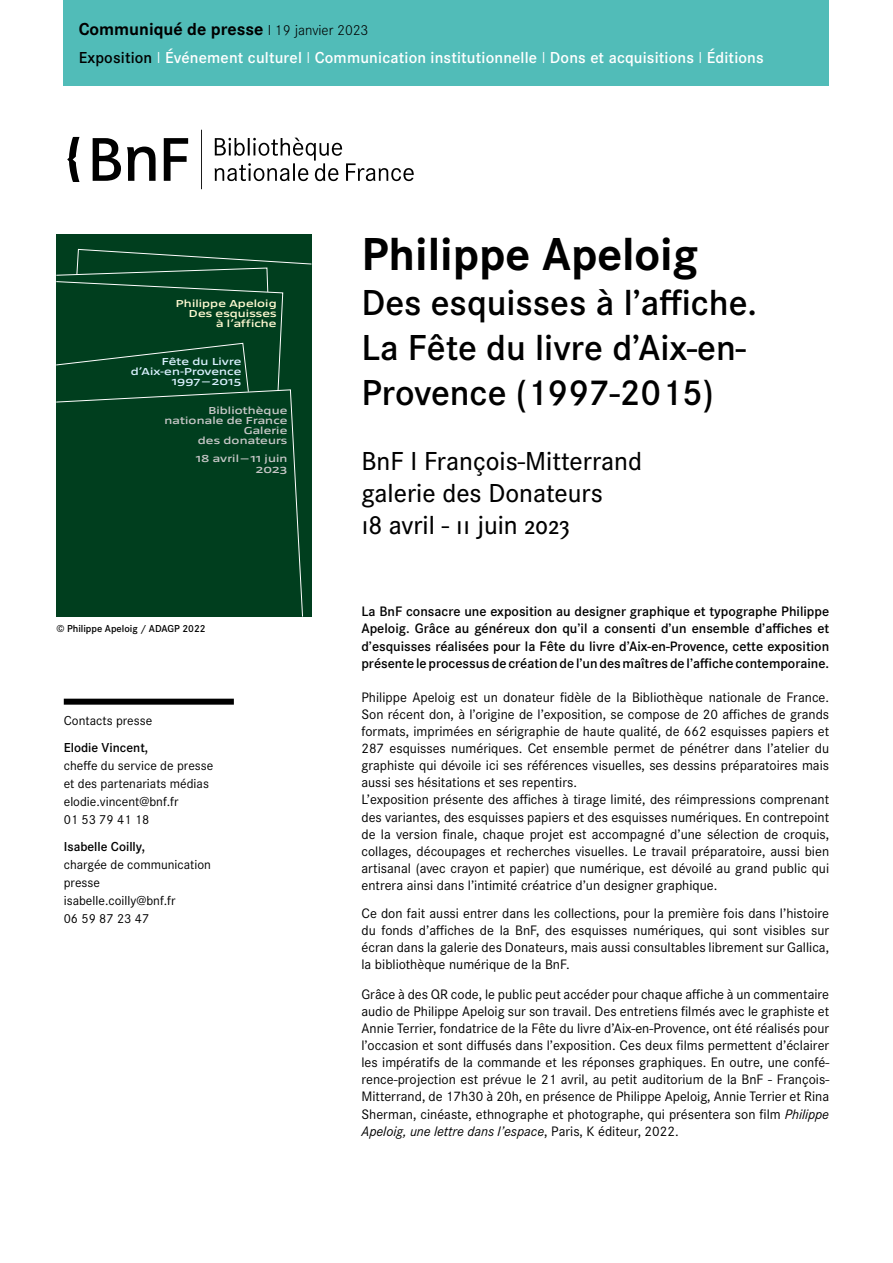
<style>
.page{position:relative;width:893px;height:1263px;background:#fff}
.page>*{position:absolute;margin:0;border:0;box-sizing:border-box;transform-origin:0 0}
.t1{font:700 48px "Corporate S";color:#000}
.t2{font:600 37.5px/45px "Corporate S";color:#000}
.t3{font:500 27px/32px "Corporate S";color:#000}
.t4{font:700 18px "Corporate S";color:#000}
.t5{font:600 16.5px "Corporate S";letter-spacing:.01em;color:#fff}
.t6{font:14.25px/17.1px "Corporate S";color:#000;text-align:justify}
.t7{font:600 14.25px/17.1px "Corporate S";color:#000;text-align:justify}
.t8{font:13.5px/18px "Corporate S";color:#000}
.t9{font:600 13.5px "Corporate S";color:#000}
.t10{font:600 10.5px "Corporate S";color:#000}
.t11{font:600 10.35px/10.1px "Taz Ext";letter-spacing:.01em;color:#c6c6c6;text-align:right}
.t12{font:600 10.35px/10.1px "Taz Ext";letter-spacing:.01em;color:#fffad2;text-align:right}
.t13{font:600 10.35px/10.1px "Taz Ext";letter-spacing:.01em;color:#d8effd;text-align:right}
.s1{font-weight:300;font-size:15px}
.s2{color:#000}
.s3{font-weight:300}
.s4{font-style:italic}
</style>
<div class="page">
<div style="left:64px;top:0;width:765px;height:85px;background:#51bcb8"></div>
<svg style="left:67px;top:130px;width:347px;height:59px"></svg>
<div style="left:64px;top:699px;width:170px;height:6px;background:#000"></div>
<div style="left:56px;top:234px;width:255px;height:383px;background:#003e1e"></div>
<svg style="left:56px;top:392px;width:247px;height:225px"></svg>
<svg style="left:56px;top:249px;width:255px;height:143px"></svg>
<p class="t4" style="left:79px;top:19px;width:291px">Communiqué de presse <span class="s1">I 19 janvier 2023</span></p>
<p class="t5" style="left:79px;top:48px;width:687px"><span class="s2">Exposition</span> <span class="s3">I</span> Événement culturel <span class="s3">I</span> Communication institutionnelle <span class="s3">I</span> Dons et acquisitions <span class="s3">I</span> Éditions</p>
<p class="t12" style="left:176px;top:298px;width:102px">Philippe Apeloig<br>Des esquisses<br>à l’affiche</p>
<p class="t13" style="left:131px;top:355px;width:112px">Fête du Livre d’Aix-en-Provence<br>1997 – 2015</p>
<p class="t11" style="left:164px;top:405px;width:124px">Bibliothèque nationale de France<br>Galerie<br>des donateurs</p>
<p class="t11" style="left:196px;top:453px;width:93px">18 avril – 11 juin<br>2023</p>
<p class="t10" style="left:56px;top:622px;width:151px">© Philippe Apeloig / ADAGP 2022</p>
<p class="t8" style="left:64px;top:711px;width:90px">Contacts presse</p>
<p class="t9" style="left:64px;top:739px;width:86px">Elodie Vincent,</p>
<p class="t8" style="left:64px;top:756px;width:151px">cheffe du service de presse et des partenariats médias elodie.vincent@bnf.fr<br>01 53 79 41 18</p>
<p class="t9" style="left:64px;top:838px;width:83px">Isabelle Coilly,</p>
<p class="t8" style="left:64px;top:855px;width:149px">chargée de communication presse isabelle.coilly@bnf.fr<br>06 59 87 23 47</p>
<h1 class="t1" style="left:361px;top:227px;width:338px">Philippe Apeloig</h1>
<h2 class="t2" style="left:361px;top:281px;width:397px">Des esquisses à l’affiche.<br>La Fête du livre d’Aix-en-<br>Provence (1997-2015)</h2>
<h3 class="t3" style="left:361px;top:445px;width:282px">BnF I François-Mitterrand galerie des Donateurs<br>18 avril - 11 juin 2023</h3>
<p class="t7" style="left:361px;top:603px;width:469px">La BnF consacre une exposition au designer graphique et typographe Philippe Apeloig. Grâce au généreux don qu’il a consenti d’un ensemble d’affiches et d’esquisses réalisées pour la Fête du livre d’Aix-en-Provence, cette exposition présente le processus de création de l’un des maîtres de l’affiche contemporaine.</p>
<p class="t6" style="left:361px;top:689px;width:469px;text-align:left">Philippe Apeloig est un donateur fidèle de la Bibliothèque nationale de France.<br>Son récent don, à l’origine de l’exposition, se compose de 20 affiches de grands formats, imprimées en sérigraphie de haute qualité, de 662 esquisses papiers et 287 esquisses numériques. Cet ensemble permet de pénétrer dans l’atelier du graphiste qui dévoile ici ses références visuelles, ses dessins préparatoires mais aussi ses hésitations et ses repentirs.<br>L’exposition présente des affiches à tirage limité, des réimpressions comprenant des variantes, des esquisses papiers et des esquisses numériques. En contrepoint de la version finale, chaque projet est accompagné d’une sélection de croquis, collages, découpages et recherches visuelles. Le travail préparatoire, aussi bien artisanal (avec crayon et papier) que numérique, est dévoilé au grand public qui entrera ainsi dans l’intimité créatrice d’un designer graphique.</p>
<p class="t6" style="left:361px;top:905px;width:469px">Ce don fait aussi entrer dans les collections, pour la première fois dans l’histoire du fonds d’affiches de la BnF, des esquisses numériques, qui sont visibles sur écran dans la galerie des Donateurs, mais aussi consultables librement sur Gallica, la bibliothèque numérique de la BnF.</p>
<p class="t6" style="left:361px;top:986px;width:469px">Grâce à des QR code, le public peut accéder pour chaque affiche à un commentaire audio de Philippe Apeloig sur son travail. Des entretiens filmés avec le graphiste et Annie Terrier, fondatrice de la Fête du livre d’Aix-en-Provence, ont été réalisés pour l’occasion et sont diffusés dans l’exposition. Ces deux films permettent d’éclairer les impératifs de la commande et les réponses graphiques. En outre, une confé&shy;rence-projection est prévue le 21 avril, au petit auditorium de la BnF - François-Mitterrand, de 17h30 à 20h, en présence de Philippe Apeloig, Annie Terrier et Rina Sherman, cinéaste, ethnographe et photographe, qui présentera son film <span class="s4">Philippe Apeloig, une lettre dans l’espace</span>, Paris, K éditeur, 2022.</p>
</div>
